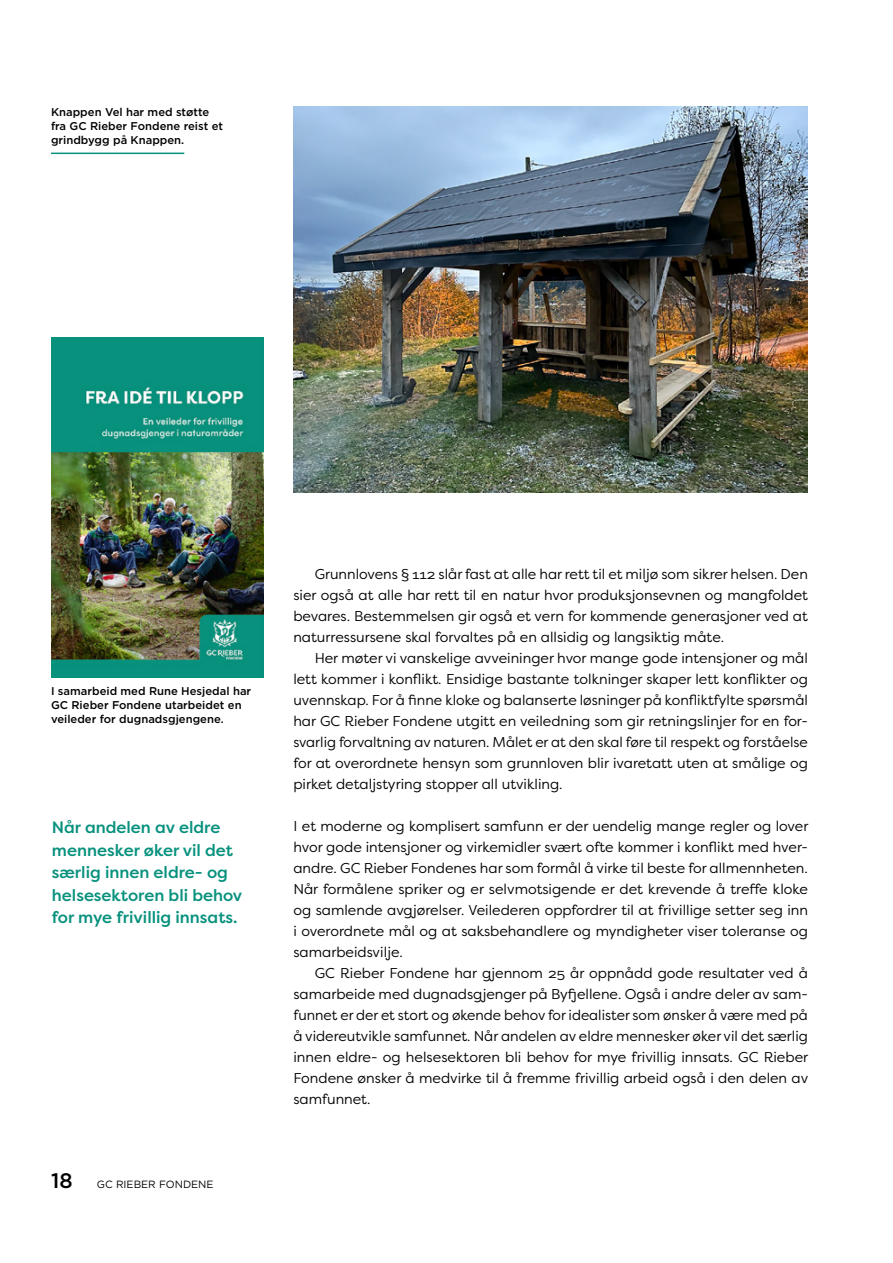
<style>
.page{position:relative;width:893px;height:1263px;background:#fff}
.page>*{position:absolute;margin:0;border:0;box-sizing:border-box;transform-origin:0 0}
.t1{font:500 21px "Gotham";color:#000}
.t2{font:500 16.5px/22.5px "Filson Pro";color:#07917d}
.Brødtekst{font:14.25px/21px "Filson Pro";color:#000;text-align:justify}
.Brødtekst_uten{font:14.25px/21px "Filson Pro";color:#000;text-align:justify}
.t3{font:500 11.25px/14.2px "Gotham";color:#000}
.t4{font:10.5px "Gotham";color:#000}
</style>
<div class="page">
<img style="left:293px;top:107px;width:515px;height:385px">
<hr style="left:51px;top:153px;width:133px;height:1px;background:#07917d">
<img style="left:51px;top:338px;width:213px;height:340px">
<p class="t3" style="left:51px;top:104px;width:174px">Knappen Vel har med støtte fra GC Rieber Fondene reist et grindbygg på Knappen.</p>
<p class="t3" style="left:51px;top:683px;width:202px">I samarbeid med Rune Hesjedal har<br>GC Rieber Fondene utarbeidet en veileder for dugnadsgjengene.</p>
<p class="t2" style="left:52px;top:816px;width:192px">Når andelen av eldre mennesker øker vil det særlig innen eldre- og helsesektoren bli behov for mye frivillig innsats.</p>
<h1 class="t1" style="left:51px;top:1167px;width:23px">18</h1>
<p class="t4" style="left:97px;top:1177px;width:118px">GC RIEBER FONDENE</p>
<p class="Brødtekst" style="left:293px;top:563px;width:516px;text-indent:21px">Grunnlovens § 112 slår fast at alle har rett til et miljø som sikrer helsen. Den sier også at alle har rett til en natur hvor produksjonsevnen og mangfoldet bevares. Bestemmelsen gir også et vern for kommende generasjoner ved at naturressursene skal forvaltes på en allsidig og langsiktig måte.</p>
<p class="Brødtekst" style="left:293px;top:647px;width:516px;text-indent:21px">Her møter vi vanskelige avveininger hvor mange gode intensjoner og mål lett kommer i konflikt. Ensidige bastante tolkninger skaper lett konflikter og uvennskap. For å finne kloke og balanserte løsninger på konfliktfylte spørsmål har GC Rieber Fondene utgitt en veiledning som gir retningslinjer for en for&shy;svarlig forvaltning av naturen. Målet er at den skal føre til respekt og forståelse for at overordnete hensyn som grunnloven blir ivaretatt uten at smålige og pirket detaljstyring stopper all utvikling.</p>
<p class="Brødtekst_uten" style="left:293px;top:815px;width:516px">I et moderne og komplisert samfunn er der uendelig mange regler og lover hvor gode intensjoner og virkemidler svært ofte kommer i konflikt med hver&shy;andre. GC Rieber Fondenes har som formål å virke til beste for allmennheten.<br>Når formålene spriker og er selvmotsigende er det krevende å treffe kloke og samlende avgjørelser. Veilederen oppfordrer til at frivillige setter seg inn i overordnete mål og at saksbehandlere og myndigheter viser toleranse og samarbeidsvilje.</p>
<p class="Brødtekst" style="left:293px;top:962px;width:516px;text-indent:21px">GC Rieber Fondene har gjennom 25 år oppnådd gode resultater ved å samarbeide med dugnadsgjenger på Byfjellene. Også i andre deler av sam&shy;funnet er der et stort og økende behov for idealister som ønsker å være med på å videreutvikle samfunnet. Når andelen av eldre mennesker øker vil det særlig innen eldre- og helsesektoren bli behov for mye frivillig innsats. GC Rieber Fondene ønsker å medvirke til å fremme frivillig arbeid også i den delen av samfunnet.</p>
</div>
